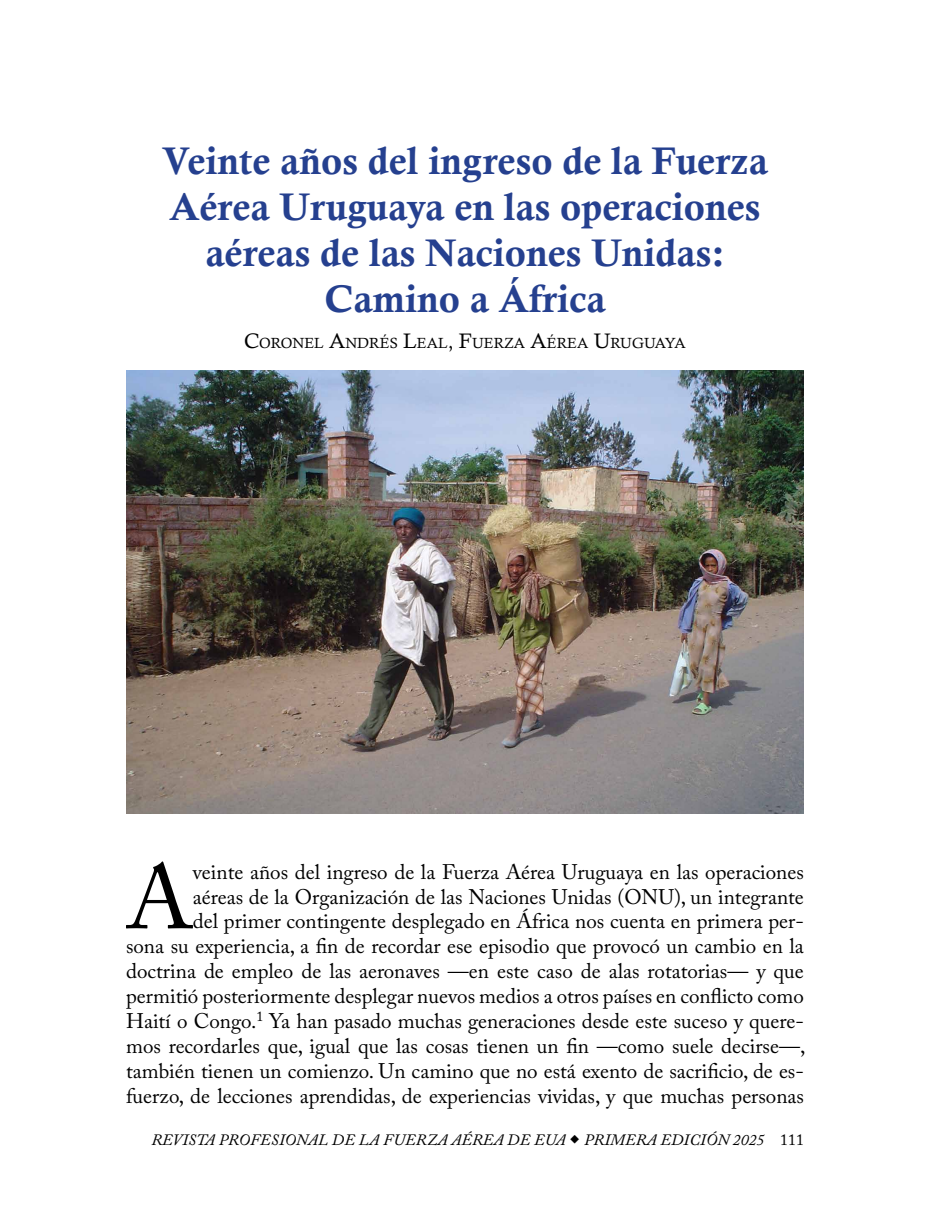
<style>
.page{position:relative;width:930px;height:1229px;background:#fff}
.page>*{position:absolute;margin:0;border:0;box-sizing:border-box;transform-origin:0 0}
.drop_cap{font:89.95px "Adobe Caslon Pro";color:#000}
.article_title{font:38.5px/46px "Calis MT Bol";color:#25408f;text-align:center}
.drop_cap-2{font:21px/24.8px "Adobe Caslon Pro";color:#000;text-align:right}
.t1{font:italic 15.75px "Adobe Caslon Pro";letter-spacing:.015em;color:#000}
.author_name{font:14.7px "Calisto";color:#000}
.s1{font-size:21px}
.s2{font-style:normal}
</style>
<div class="page">
<img style="left:126px;top:371px;width:677px;height:442px">
<p class="article_title" style="left:162px;top:138px;width:607px">Veinte años del ingreso de la Fuerza<br>Aérea Uruguaya en las operaciones aéreas de las Naciones Unidas:</p>
<p class="article_title" style="left:324px;top:276px;width:283px">Camino a África</p>
<p class="author_name" style="left:244px;top:334px;width:443px"><span class="s1">C</span>ORONEL <span class="s1">A</span>NDRÉS <span class="s1">L</span>EAL<span class="s1">, F</span>UERZA <span class="s1">A</span>ÉREA <span class="s1">U</span>RUGUAYA</p>
<p class="drop_cap" style="left:126px;top:844px;width:68px">A</p>
<p class="drop_cap-2" style="left:126px;top:859px;width:680px">veinte años del ingreso de la Fuerza Aérea Uruguaya en las operaciones<br>aéreas de la Organización de las Naciones Unidas (ONU), un integrante<br>del primer contingente desplegado en África nos cuenta en primera per-<br>sona su experiencia, a fin de recordar ese episodio que provocó un cambio en la doctrina de empleo de las aeronaves —en este caso de alas rotatorias— y que permitió posteriormente desplegar nuevos medios a otros países en conflicto como Haití o Congo.<sup>1</sup> Ya han pasado muchas generaciones desde este suceso y quere&shy;mos recordarles que, igual que las cosas tienen un fin —como suele decirse—, también tienen un comienzo. Un camino que no está exento de sacrificio, de es&shy;fuerzo, de lecciones aprendidas, de experiencias vividas, y que muchas personas</p>
<p class="t1" style="left:151px;top:1130px;width:654px">REVISTA PROFESIONAL DE LA FUERZA AÉREA DE EUA PRIMERA EDICIÓN 2025 <span class="s2">111</span></p>
</div>
